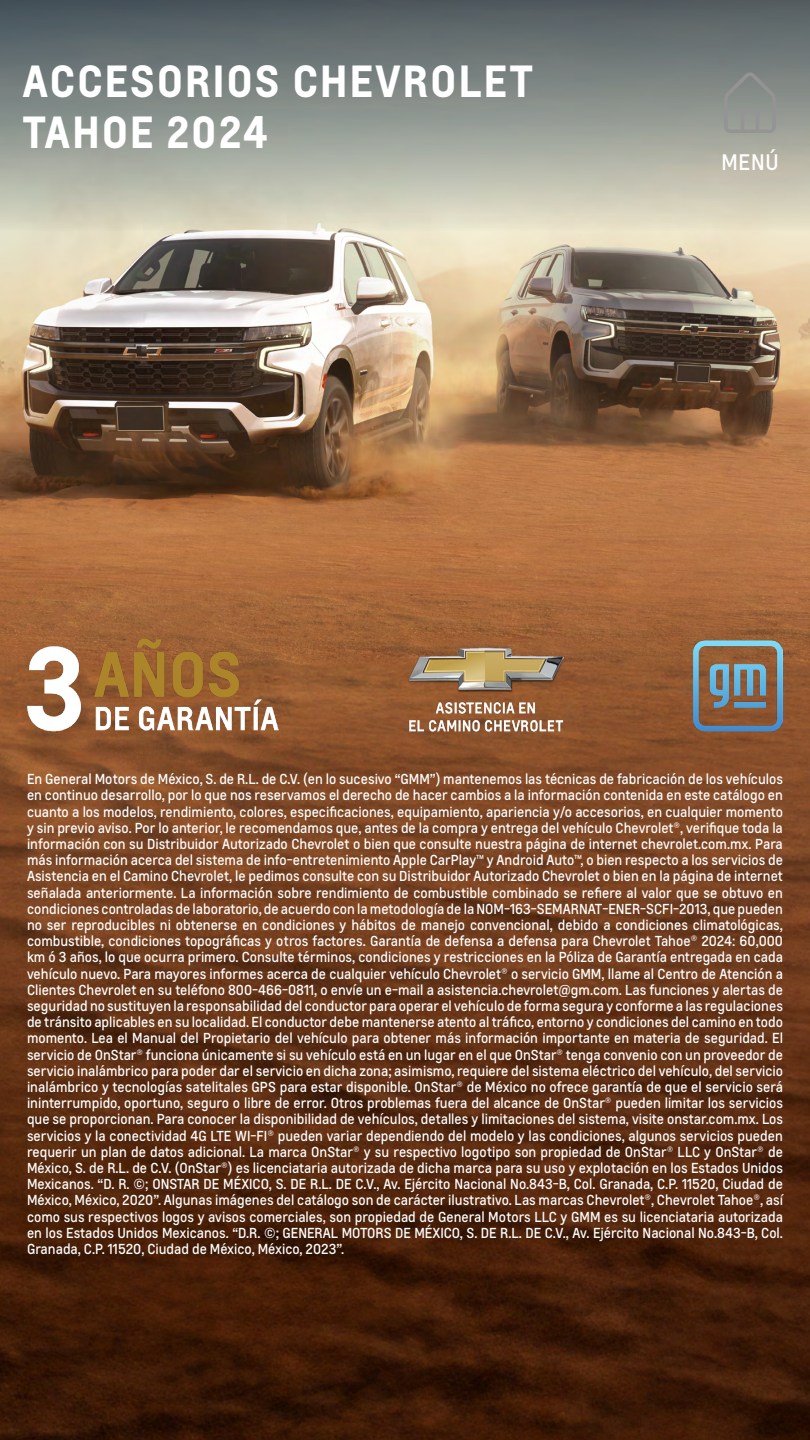
<style>
.page{position:relative;width:810px;height:1440px;background:#fff}
.page>*{position:absolute;margin:0;border:0;box-sizing:border-box;transform-origin:0 0}
.t1{font:700 42px/50.4px "Louis Global 2";letter-spacing:.04em;color:#fff}
.t2{font:21px "Louis Global 2";color:#fff}
.t3{font:13.5px/16.2px "Louis Global 2";color:#fff;text-align:justify}
</style>
<div class="page">
<img style="left:0;top:231px;width:810px;height:1209px">
<div style="left:0;top:0;width:810px;height:231px;background:linear-gradient(to bottom,#47545c,#dedcc6)"></div>
<img style="left:27px;top:638px;width:756px;height:93px">
<svg style="left:724px;top:72px;width:52px;height:61px;background:#8c918d"></svg>
<h1 class="t1" style="left:22px;top:55px;width:512px">ACCESORIOS CHEVROLET<br>TAHOE 2024</h1>
<h2 class="t2" style="left:721px;top:148px;width:59px">MENÚ</h2>
<p class="t3" style="left:27px;top:771px;width:758px">En General Motors de México, S. de R.L. de C.V. (en lo sucesivo “GMM”) mantenemos las técnicas de fabricación de los vehículos en continuo desarrollo, por lo que nos reservamos el derecho de hacer cambios a la información contenida en este catálogo en cuanto a los modelos, rendimiento, colores, especificaciones, equipamiento, apariencia y/o accesorios, en cualquier momento y sin previo aviso. Por lo anterior, le recomendamos que, antes de la compra y entrega del vehículo Chevrolet®, verifique toda la información con su Distribuidor Autorizado Chevrolet o bien que consulte nuestra página de internet chevrolet.com.mx. Para más información acerca del sistema de info-entretenimiento Apple CarPlay™ y Android Auto™, o bien respecto a los servicios de Asistencia en el Camino Chevrolet, le pedimos consulte con su Distribuidor Autorizado Chevrolet o bien en la página de internet señalada anteriormente. La información sobre rendimiento de combustible combinado se refiere al valor que se obtuvo en condiciones controladas de laboratorio, de acuerdo con la metodología de la NOM-163-SEMARNAT-ENER-SCFI-2013, que pueden no ser reproducibles ni obtenerse en condiciones y hábitos de manejo convencional, debido a condiciones climatológicas, combustible, condiciones topográficas y otros factores. Garantía de defensa a defensa para Chevrolet Tahoe® 2024: 60,000 km ó 3 años, lo que ocurra primero. Consulte términos, condiciones y restricciones en la Póliza de Garantía entregada en cada vehículo nuevo. Para mayores informes acerca de cualquier vehículo Chevrolet® o servicio GMM, llame al Centro de Atención a Clientes Chevrolet en su teléfono 800-466-0811, o envíe un e-mail a asistencia.chevrolet@gm.com. Las funciones y alertas de seguridad no sustituyen la responsabilidad del conductor para operar el vehículo de forma segura y conforme a las regulaciones de tránsito aplicables en su localidad. El conductor debe mantenerse atento al tráfico, entorno y condiciones del camino en todo momento. Lea el Manual del Propietario del vehículo para obtener más información importante en materia de seguridad. El servicio de OnStar® funciona únicamente si su vehículo está en un lugar en el que OnStar® tenga convenio con un proveedor de servicio inalámbrico para poder dar el servicio en dicha zona; asimismo, requiere del sistema eléctrico del vehículo, del servicio inalámbrico y tecnologías satelitales GPS para estar disponible. OnStar® de México no ofrece garantía de que el servicio será ininterrumpido, oportuno, seguro o libre de error. Otros problemas fuera del alcance de OnStar® pueden limitar los servicios que se proporcionan. Para conocer la disponibilidad de vehículos, detalles y limitaciones del sistema, visite onstar.com.mx. Los servicios y la conectividad 4G LTE WI-FI® pueden variar dependiendo del modelo y las condiciones, algunos servicios pueden requerir un plan de datos adicional. La marca OnStar® y su respectivo logotipo son propiedad de OnStar® LLC y OnStar® de México, S. de R.L. de C.V. (OnStar®) es licenciataria autorizada de dicha marca para su uso y explotación en los Estados Unidos Mexicanos. “D. R. ©; ONSTAR DE MÉXICO, S. DE R.L. DE C.V., Av. Ejército Nacional No.843-B, Col. Granada, C.P. 11520, Ciudad de México, México, 2020”. Algunas imágenes del catálogo son de carácter ilustrativo. Las marcas Chevrolet®, Chevrolet Tahoe®, así como sus respectivos logos y avisos comerciales, son propiedad de General Motors LLC y GMM es su licenciataria autorizada en los Estados Unidos Mexicanos. “D.R. ©; GENERAL MOTORS DE MÉXICO, S. DE R.L. DE C.V., Av. Ejército Nacional No.843-B, Col.<br>Granada, C.P. 11520, Ciudad de México, México, 2023”.</p>
</div>
